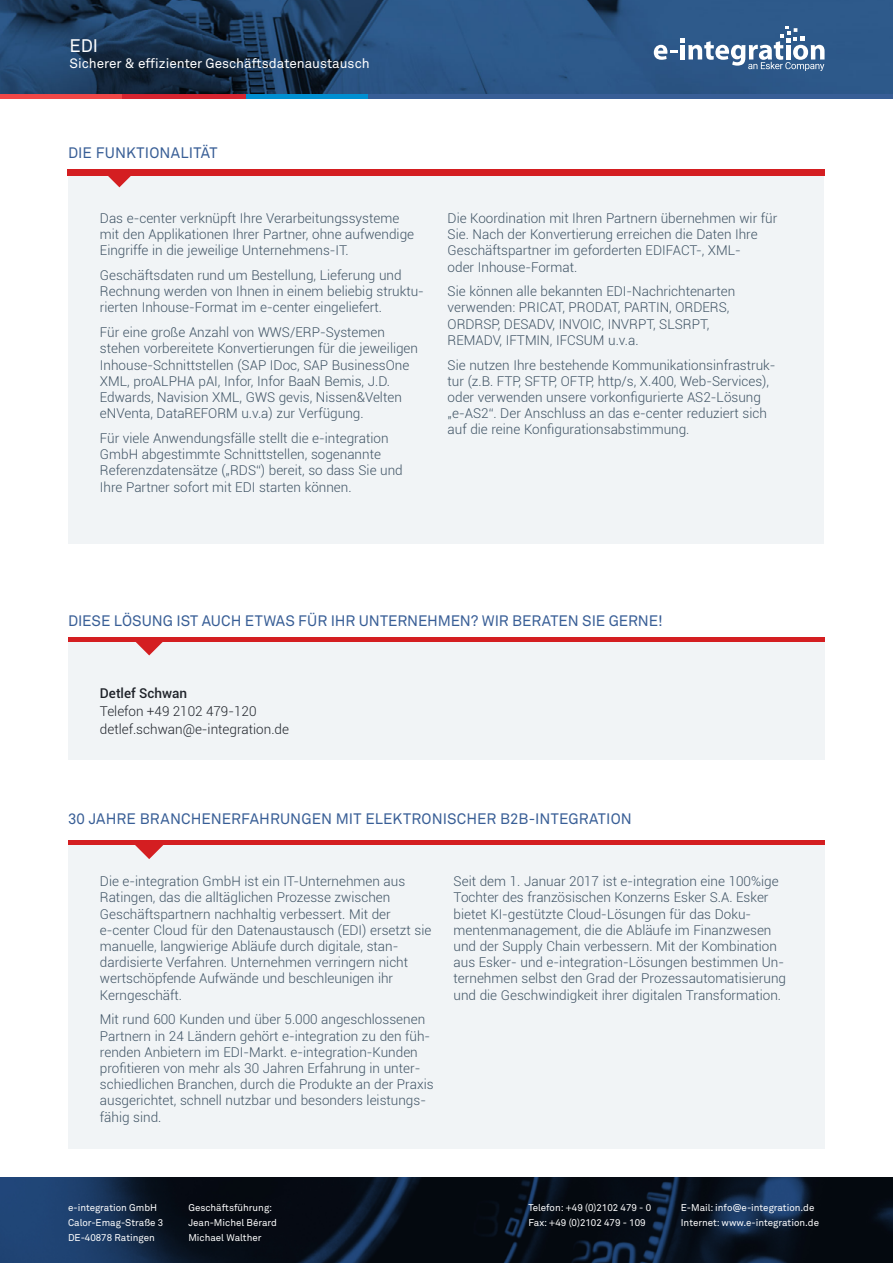
<style>
.page{position:relative;width:893px;height:1263px;background:#fff}
.page>*{position:absolute;margin:0;border:0;box-sizing:border-box;transform-origin:0 0}
.t1{font:18px "Akkurat";color:#fff}
.t2{font:15px "Akkurat";color:#385e96}
.t3{font:300 13.5px/16.2px "Roboto";color:#3f5364}
.t4{font:300 13.5px/18px "Roboto";color:#1f232a}
.t5{font:13.5px "Akkurat";color:#fff}
.t6{font:500 13.5px "Roboto";color:#1f232a}
.t7{font:9.75px/15px "Akkurat";color:#fff}
</style>
<div class="page">
<div style="left:68px;top:173px;width:756px;height:371px;background:#f1f4f6"></div>
<div style="left:68px;top:842px;width:757px;height:307px;background:#f1f4f6"></div>
<div style="left:68px;top:639px;width:757px;height:121px;background:#f1f4f6"></div>
<svg style="left:136px;top:642px;width:27px;height:13px"></svg>
<svg style="left:134px;top:844px;width:30px;height:15px"></svg>
<hr style="left:68px;top:638px;width:757px;height:4px;background:#d41e21">
<hr style="left:68px;top:840px;width:757px;height:4px;background:#d41e21">
<svg style="left:108px;top:176px;width:23px;height:11px"></svg>
<img style="left:0;top:0;width:893px;height:94px">
<svg style="left:654px;top:26px;width:170px;height:44px"></svg>
<img style="left:0;top:1178px;width:893px;height:85px">
<div style="left:0;top:94px;width:122px;height:5px;background:#f04747"></div>
<div style="left:122px;top:94px;width:124px;height:5px;background:#d62430"></div>
<div style="left:246px;top:94px;width:124px;height:5px;background:#008fd1"></div>
<div style="left:368px;top:94px;width:525px;height:5px;background:#385e96"></div>
<div style="left:67px;top:169px;width:758px;height:7px;background:#d41e21"></div>
<h1 class="t1" style="left:69px;top:35px;width:30px">EDI</h1>
<p class="t5" style="left:69px;top:55px;width:302px">Sicherer &amp; effizienter Geschäftsdatenaustausch</p>
<p class="t2" style="left:68px;top:144px;width:151px">DIE FUNKTIONALITÄT</p>
<p class="t3" style="left:100px;top:210px;width:316px">Das e-center verknüpft Ihre Verarbeitungssysteme mit den Applikationen Ihrer Partner, ohne aufwendige<br>Eingriffe in die jeweilige Unternehmens-IT.</p>
<p class="t3" style="left:100px;top:267px;width:326px">Geschäftsdaten rund um Bestellung, Lieferung und<br>Rechnung werden von Ihnen in einem beliebig struktu&shy;rierten Inhouse-Format im e-center eingeliefert.</p>
<p class="t3" style="left:100px;top:324px;width:320px">Für eine große Anzahl von WWS/ERP-Systemen stehen vorbereitete Konvertierungen für die jeweiligen Inhouse-Schnittstellen (SAP IDoc, SAP BusinessOne XML, proALPHA pAI, Infor, Infor BaaN Bemis, J.D.<br>Edwards, Navision XML, GWS gevis, Nissen&amp;Velten eNVenta, DataREFORM u.v.a) zur Verfügung.</p>
<p class="t3" style="left:100px;top:429px;width:304px">Für viele Anwendungsfälle stellt die e-integration GmbH abgestimmte Schnittstellen, sogenannte Referenzdatensätze („RDS“) bereit, so dass Sie und Ihre Partner sofort mit EDI starten können.</p>
<p class="t3" style="left:448px;top:210px;width:331px">Die Koordination mit Ihren Partnern übernehmen wir für Sie. Nach der Konvertierung erreichen die Daten Ihre Geschäftspartner im geforderten EDIFACT-, XML-<br>oder Inhouse-Format.</p>
<p class="t3" style="left:448px;top:283px;width:289px">Sie können alle bekannten EDI-Nachrichtenarten verwenden: PRICAT, PRODAT, PARTIN, ORDERS, ORDRSP, DESADV, INVOIC, INVRPT, SLSRPT, REMADV, IFTMIN, IFCSUM u.v.a.</p>
<p class="t3" style="left:448px;top:356px;width:329px">Sie nutzen Ihre bestehende Kommunikationsinfrastruk&shy;tur (z.B. FTP, SFTP, OFTP, http/s, X.400, Web-Services), oder verwenden unsere vorkonfigurierte AS2-Lösung „e-AS2“. Der Anschluss an das e-center reduziert sich auf die reine Konfigurationsabstimmung.</p>
<p class="t2" style="left:68px;top:612px;width:596px">DIESE LÖSUNG IST AUCH ETWAS FÜR IHR UNTERNEHMEN? WIR BERATEN SIE GERNE!</p>
<p class="t6" style="left:100px;top:684px;width:89px">Detlef Schwan</p>
<p class="t4" style="left:100px;top:702px;width:191px">Telefon +49 2102 479-120 detlef.schwan@e-integration.de</p>
<p class="t2" style="left:68px;top:810px;width:565px">30 JAHRE BRANCHENERFAHRUNGEN MIT ELEKTRONISCHER B2B-INTEGRATION</p>
<p class="t3" style="left:100px;top:873px;width:333px">Die e-integration GmbH ist ein IT-Unternehmen aus Ratingen, das die alltäglichen Prozesse zwischen Geschäftspartnern nachhaltig verbessert. Mit der e-center Cloud für den Datenaustausch (EDI) ersetzt sie manuelle, langwierige Abläufe durch digitale, stan&shy;dardisierte Verfahren. Unternehmen verringern nicht wertschöpfende Aufwände und beschleunigen ihr Kerngeschäft.</p>
<p class="t3" style="left:100px;top:1011px;width:335px">Mit rund 600 Kunden und über 5.000 angeschlossenen Partnern in 24 Ländern gehört e-integration zu den füh&shy;renden Anbietern im EDI-Markt. e-integration-Kunden profitieren von mehr als 30 Jahren Erfahrung in unter&shy;schiedlichen Branchen, durch die Produkte an der Praxis ausgerichtet, schnell nutzbar und besonders leistungs&shy;fähig sind.</p>
<p class="t3" style="left:454px;top:873px;width:334px">Seit dem 1. Januar 2017 ist e-integration eine 100%ige Tochter des französischen Konzerns Esker S.A. Esker bietet KI-gestützte Cloud-Lösungen für das Doku&shy;mentenmanagement, die die Abläufe im Finanzwesen und der Supply Chain verbessern. Mit der Kombination aus Esker- und e-integration-Lösungen bestimmen Un&shy;ternehmen selbst den Grad der Prozessautomatisierung und die Geschwindigkeit ihrer digitalen Transformation.</p>
<p class="t7" style="left:68px;top:1200px;width:97px">e-integration GmbH<br>Calor-Emag-Straße 3<br>DE-40878 Ratingen</p>
<p class="t7" style="left:528px;top:1200px;width:124px">Telefon: +49 (0)2102 479 - 0<br>Fax: +49 (0)2102 479 - 109</p>
<p class="t7" style="left:188px;top:1200px;width:90px">Geschäftsführung:<br>Jean-Michel Bérard<br>Michael Walther</p>
<p class="t7" style="left:681px;top:1200px;width:140px">E-Mail: info@e-integration.de<br>Internet: www.e-integration.de</p>
</div>
